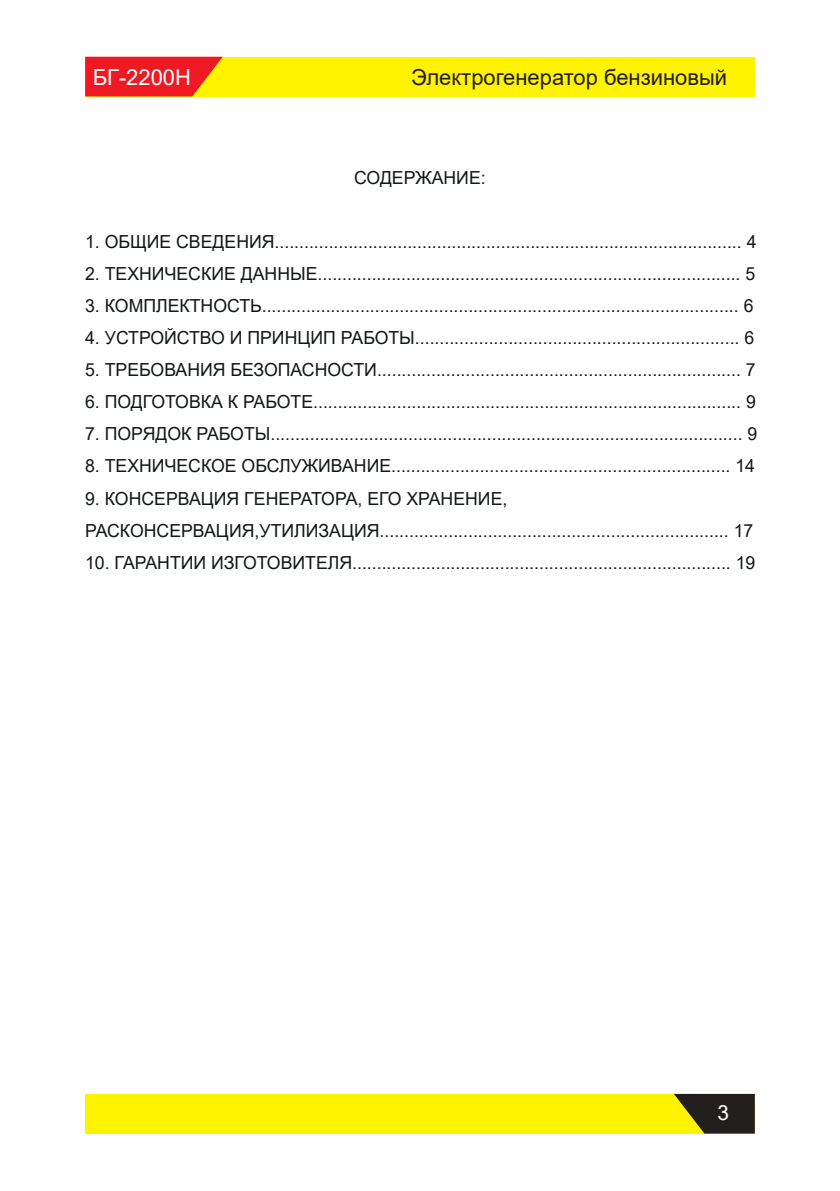
<style>
.page{position:relative;width:840px;height:1191px;background:#fff}
.page>*{position:absolute;margin:0;border:0;box-sizing:border-box;transform-origin:0 0}
.t1{font:22px "Arial";color:#241f1f}
.t2{font:22px "Arial";color:#fff}
.t3{font:20.8px "Arial";color:#fff}
.t4{font:18px/32px "Arial";color:#121717}
</style>
<div class="page">
<div style="left:85px;top:1093px;width:669px;height:40px;background:#fff300"></div>
<svg style="left:673px;top:1093px;width:81px;height:40px"></svg>
<div style="left:85px;top:57px;width:669px;height:39px;background:#fff300"></div>
<svg style="left:85px;top:57px;width:138px;height:39px;background:#f0311f"></svg>
<p class="t2" style="left:93px;top:62px;width:100px">БГ-2200Н</p>
<p class="t1" style="left:411px;top:62px;width:317px">Электрогенератор бензиновый</p>
<p class="t4" style="left:354px;top:162px;width:133px">СОДЕРЖАНИЕ:</p>
<p class="t4" style="left:85px;top:226px;width:672px">1. ОБЩИЕ СВЕДЕНИЯ............................................................................................... 4</p>
<p class="t4" style="left:85px;top:258px;width:671px">2. ТЕХНИЧЕСКИЕ ДАННЫЕ...................................................................................... 5</p>
<p class="t4" style="left:85px;top:290px;width:669px">3. КОМПЛЕКТНОСТЬ................................................................................................. 6</p>
<p class="t4" style="left:85px;top:322px;width:670px">4. УСТРОЙСТВО И ПРИНЦИП РАБОТЫ.................................................................. 6</p>
<p class="t4" style="left:85px;top:354px;width:671px">5. ТРЕБОВАНИЯ БЕЗОПАСНОСТИ.......................................................................... 7</p>
<p class="t4" style="left:85px;top:386px;width:671px">6. ПОДГОТОВКА К РАБОТЕ....................................................................................... 9</p>
<p class="t4" style="left:85px;top:418px;width:673px">7. ПОРЯДОК РАБОТЫ................................................................................................ 9</p>
<p class="t4" style="left:85px;top:450px;width:671px">8. ТЕХНИЧЕСКОЕ ОБСЛУЖИВАНИЕ..................................................................... 14</p>
<p class="t4" style="left:85px;top:482px;width:669px">9. КОНСЕРВАЦИЯ ГЕНЕРАТОРА, ЕГО ХРАНЕНИЕ,<br>РАСКОНСЕРВАЦИЯ,УТИЛИЗАЦИЯ....................................................................... 17</p>
<p class="t4" style="left:85px;top:546px;width:671px">10. ГАРАНТИИ ИЗГОТОВИТЕЛЯ............................................................................. 19</p>
<p class="t3" style="left:717px;top:1098px;width:13px">3</p>
</div>
